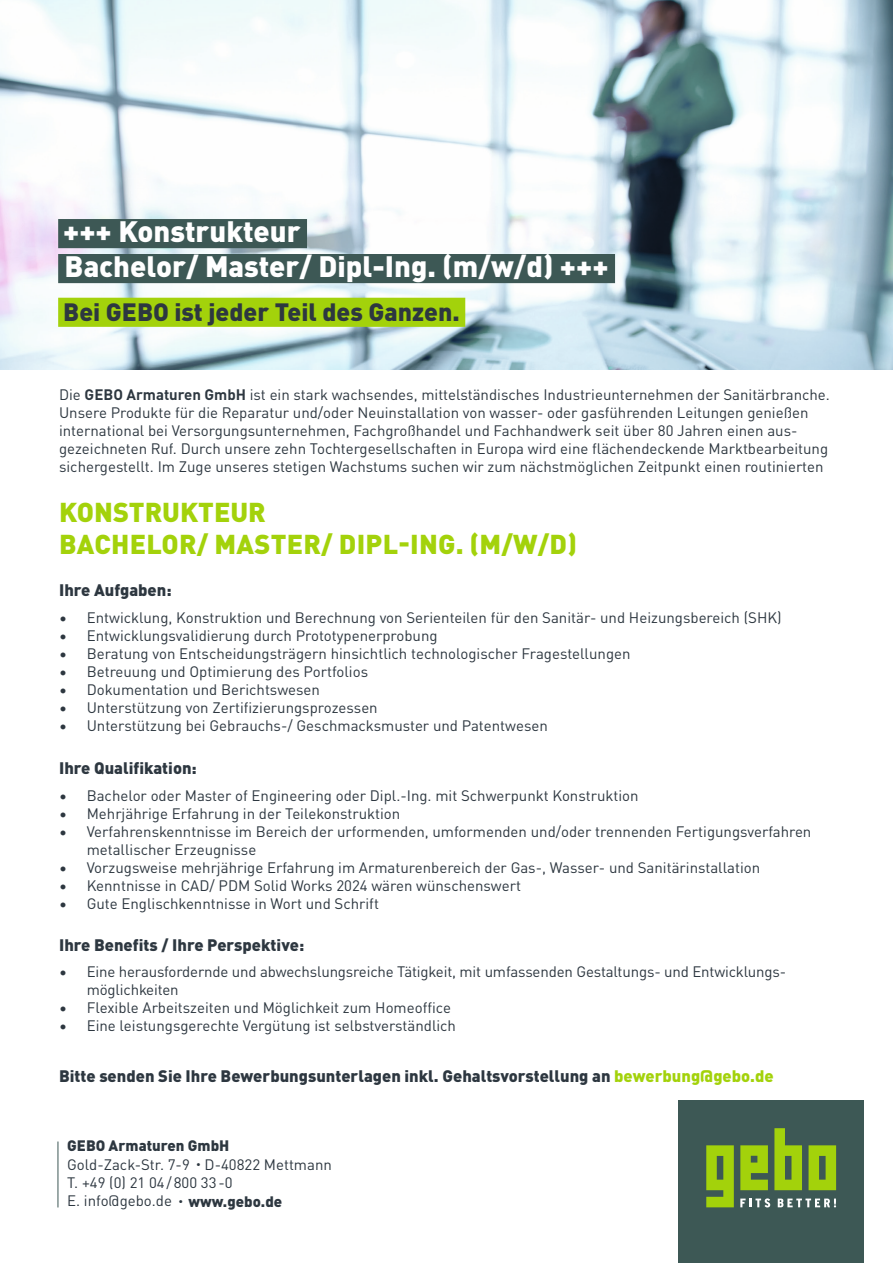
<style>
.page{position:relative;width:893px;height:1263px;background:#fff}
.page>*{position:absolute;margin:0;border:0;box-sizing:border-box;transform-origin:0 0}
.t1{font:900 29.1px/35px "DIN Pro";color:#fff}
.t2{font:900 27px/33px "DIN Pro";letter-spacing:.005em;color:#a3d20b}
.t3{font:900 24.75px "DIN Pro";color:#2d3740}
.t4{font:900 16.5px "DIN Pro";color:#2d3740}
.t5{font:15px/18px "DIN Pro";color:#2d3740}
.s1{font-weight:700}
.s2{color:#a3d20b}
.s3{font-weight:900}
.s4{font-size:9px}
</style>
<div class="page">
<img style="left:0;top:0;width:893px;height:370px">
<div style="left:58px;top:219px;width:249px;height:29px;background:#3d5855"></div>
<div style="left:58px;top:254px;width:557px;height:29px;background:#3d5855"></div>
<div style="left:58px;top:298px;width:407px;height:29px;background:#a3d20b"></div>
<div style="left:679px;top:1100px;width:185px;height:163px;background:#3d5855"></div>
<svg style="left:778px;top:1198px;width:58px;height:9px"></svg>
<svg style="left:740px;top:1198px;width:30px;height:9px"></svg>
<svg style="left:706px;top:1145px;width:28px;height:62px;background:#91bc17"></svg>
<svg style="left:740px;top:1145px;width:28px;height:45px"></svg>
<svg style="left:774px;top:1128px;width:28px;height:62px"></svg>
<svg style="left:808px;top:1145px;width:28px;height:45px"></svg>
<hr style="left:58px;top:1141px;width:1px;height:66px;background:#3d5855">
<h1 class="t1" style="left:63px;top:212px;width:547px">+++ Konstrukteur<br>Bachelor/ Master/ Dipl-Ing. (m/w/d) +++</h1>
<h3 class="t3" style="left:63px;top:292px;width:398px">Bei GEBO ist jeder Teil des Ganzen.</h3>
<p class="t5" style="left:59px;top:385px;width:772px">Die <span class="s1">GEBO Armaturen GmbH</span> ist ein stark wachsendes, mittelständisches Industrieunternehmen der Sanitärbranche.<br>Unsere Produkte für die Reparatur und/oder Neuinstallation von wasser- oder gasführenden Leitungen genießen international bei Versorgungsunternehmen, Fachgroßhandel und Fachhandwerk seit über 80 Jahren einen aus&shy;gezeichneten Ruf. Durch unsere zehn Tochtergesellschaften in Europa wird eine flächendeckende Marktbearbeitung sichergestellt. Im Zuge unseres stetigen Wachstums suchen wir zum nächstmöglichen Zeitpunkt einen routinierten</p>
<h2 class="t2" style="left:59px;top:493px;width:519px">KONSTRUKTEUR<br>BACHELOR/ MASTER/ DIPL-ING. (M/W/D)</h2>
<p class="t4" style="left:59px;top:577px;width:114px">Ihre Aufgaben:</p>
<p class="t5" style="left:59px;top:608px;width:724px">• Entwicklung, Konstruktion und Berechnung von Serienteilen für den Sanitär- und Heizungsbereich (SHK)</p>
<p class="t5" style="left:59px;top:626px;width:380px">• Entwicklungsvalidierung durch Prototypenerprobung</p>
<p class="t5" style="left:59px;top:644px;width:573px">• Beratung von Entscheidungsträgern hinsichtlich technologischer Fragestellungen</p>
<p class="t5" style="left:59px;top:662px;width:311px">• Betreuung und Optimierung des Portfolios</p>
<p class="t5" style="left:59px;top:680px;width:262px">• Dokumentation und Berichtswesen</p>
<p class="t5" style="left:59px;top:698px;width:320px">• Unterstützung von Zertifizierungsprozessen</p>
<p class="t5" style="left:59px;top:716px;width:490px">• Unterstützung bei Gebrauchs-/ Geschmacksmuster und Patentwesen</p>
<p class="t4" style="left:59px;top:755px;width:139px">Ihre Qualifikation:</p>
<p class="t5" style="left:59px;top:785px;width:581px">• Bachelor oder Master of Engineering oder Dipl.-Ing. mit Schwerpunkt Konstruktion</p>
<p class="t5" style="left:59px;top:803px;width:343px">• Mehrjährige Erfahrung in der Teilekonstruktion</p>
<p class="t5" style="left:87px;top:821px;width:726px;text-indent:-28px">• Verfahrenskenntnisse im Bereich der urformenden, umformenden und/oder trennenden Fertigungsverfahren metallischer Erzeugnisse</p>
<p class="t5" style="left:59px;top:857px;width:703px">• Vorzugsweise mehrjährige Erfahrung im Armaturenbereich der Gas-, Wasser- und Sanitärinstallation</p>
<p class="t5" style="left:59px;top:875px;width:463px">• Kenntnisse in CAD/ PDM Solid Works 2024 wären wünschenswert</p>
<p class="t5" style="left:59px;top:893px;width:321px">• Gute Englischkenntnisse in Wort und Schrift</p>
<p class="t4" style="left:59px;top:932px;width:247px">Ihre Benefits / Ihre Perspektive:</p>
<p class="t5" style="left:87px;top:962px;width:701px;text-indent:-28px">• Eine herausfordernde und abwechslungsreiche Tätigkeit, mit umfassenden Gestaltungs- und Entwicklungs&shy;möglichkeiten</p>
<p class="t5" style="left:59px;top:998px;width:393px">• Flexible Arbeitszeiten und Möglichkeit zum Homeoffice</p>
<p class="t5" style="left:59px;top:1016px;width:398px">• Eine leistungsgerechte Vergütung ist selbstverständlich</p>
<p class="t4" style="left:59px;top:1063px;width:716px">Bitte senden Sie Ihre Bewerbungsunterlagen inkl. Gehaltsvorstellung an <span class="s2">bewerbung@gebo.de</span></p>
<p class="t5" style="left:67px;top:1135px;width:266px;line-height:18.5px"><span class="s3">GEBO Armaturen GmbH<br></span>Gold-Zack-Str. 7-9 <span class="s4">•</span> D-40822 Mettmann<br>T. +49 (0) 21 04/800 33-0<br>E. info@gebo.de <span class="s4">•</span> <span class="s3">www.gebo.de</span></p>
</div>
